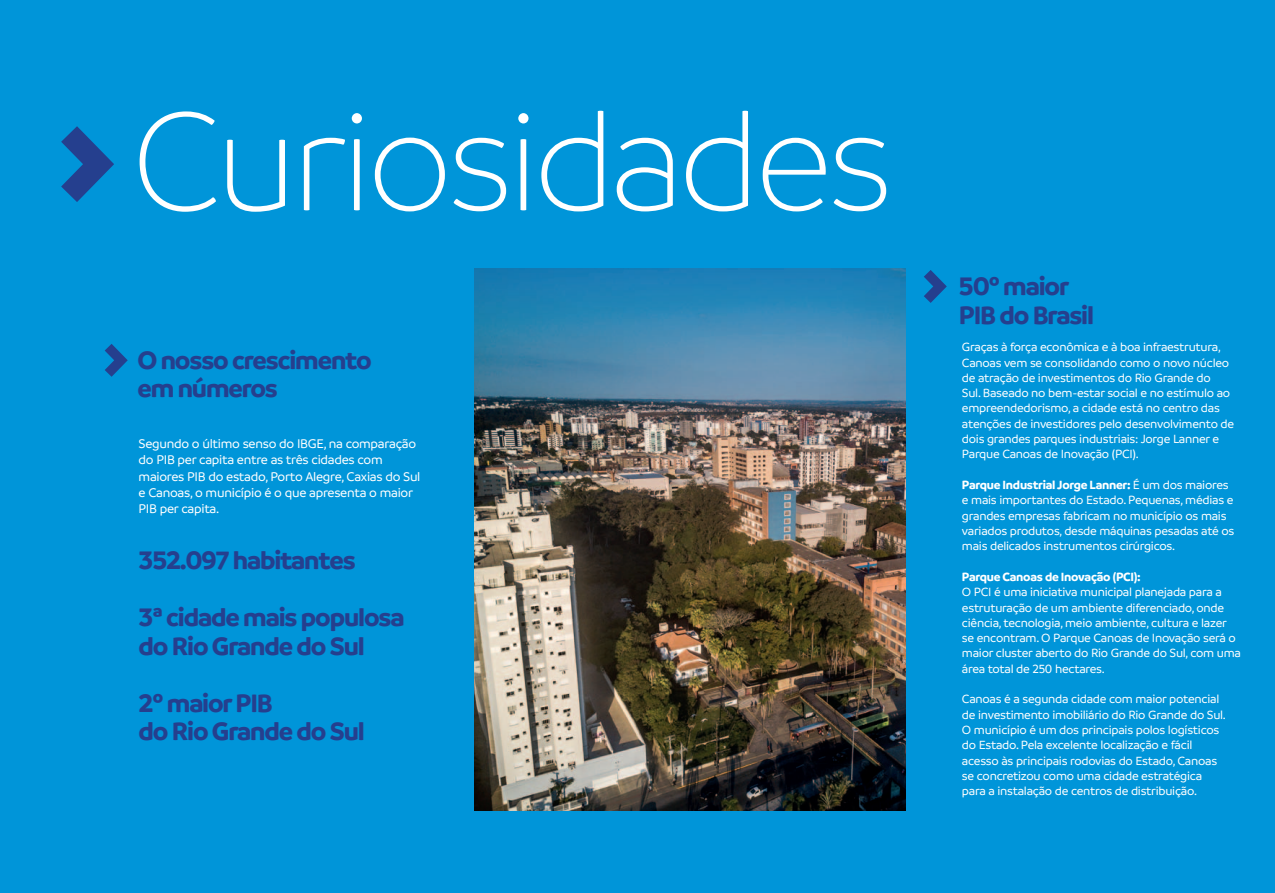
<style>
.page{position:relative;width:1275px;height:893px;background:#fff}
.page>*{position:absolute;margin:0;border:0;box-sizing:border-box;transform-origin:0 0}
.t1{font:300 150px "Branding";letter-spacing:-.04em;color:#fff}
.NOMES_AZUL{font:700 27px/28.5px "Branding";letter-spacing:-.04em;color:#253f8e}
.Textos{font:500 13.5px/16.2px "Branding";letter-spacing:-.02em;color:#fff}
.Textos-2{font:500 12.75px/15.3px "Branding";letter-spacing:-.02em;color:#fff}
.Textos-3{font:700 12.75px "Branding";letter-spacing:-.02em;color:#fff}
.s1{font-weight:700}
</style>
<div class="page">
<div style="left:0;top:0;width:1275px;height:892px;background:#0095d9"></div>
<svg style="left:61px;top:126px;width:53px;height:76px"></svg>
<img style="left:475px;top:269px;width:430px;height:541px">
<svg style="left:924px;top:270px;width:23px;height:33px"></svg>
<svg style="left:105px;top:344px;width:23px;height:32px"></svg>
<p class="t1" style="left:131px;top:85px;width:764px">Curiosidades</p>
<p class="NOMES_AZUL" style="left:137px;top:345px;width:236px">O nosso crescimento</p>
<p class="NOMES_AZUL" style="left:137px;top:374px;width:142px">em números</p>
<p class="Textos" style="left:139px;top:435px;width:283px">Segundo o último senso do IBGE, na comparação do PIB per capita entre as três cidades com maiores PIB do estado, Porto Alegre, Caxias do Sul e Canoas, o município é o que apresenta o maior PIB per capita.</p>
<p class="NOMES_AZUL" style="left:139px;top:546px;width:218px">352.097 habitantes</p>
<p class="NOMES_AZUL" style="left:139px;top:603px;width:267px">3ª cidade mais populosa do Rio Grande do Sul</p>
<p class="NOMES_AZUL" style="left:139px;top:688px;width:136px">2º maior PIB</p>
<p class="NOMES_AZUL" style="left:139px;top:717px;width:228px">do Rio Grande do Sul</p>
<p class="NOMES_AZUL" style="left:959px;top:272px;width:112px">50º maior</p>
<p class="NOMES_AZUL" style="left:959px;top:300px;width:137px">PIB do Brasil</p>
<p class="Textos-2" style="left:962px;top:339px;width:274px">Graças à força econômica e à boa infraestrutura, Canoas vem se consolidando como o novo núcleo de atração de investimentos do Rio Grande do<br>Sul. Baseado no bem-estar social e no estímulo ao empreendedorismo, a cidade está no centro das atenções de investidores pelo desenvolvimento de dois grandes parques industriais: Jorge Lanner e Parque Canoas de Inovação (PCI).</p>
<p class="Textos-2" style="left:962px;top:477px;width:274px"><span class="s1">Parque Industrial Jorge Lanner:</span> É um dos maiores e mais importantes do Estado. Pequenas, médias e grandes empresas fabricam no município os mais variados produtos, desde máquinas pesadas até os mais delicados instrumentos cirúrgicos.</p>
<p class="Textos-3" style="left:962px;top:569px;width:180px">Parque Canoas de Inovação (PCI):</p>
<p class="Textos-2" style="left:962px;top:584px;width:280px">O PCI é uma iniciativa municipal planejada para a estruturação de um ambiente diferenciado, onde ciência, tecnologia, meio ambiente, cultura e lazer se encontram. O Parque Canoas de Inovação será o maior cluster aberto do Rio Grande do Sul, com uma área total de 250 hectares.</p>
<p class="Textos-2" style="left:962px;top:691px;width:259px">Canoas é a segunda cidade com maior potencial</p>
<p class="Textos-2" style="left:962px;top:706px;width:265px">de investimento imobiliário do Rio Grande do Sul.</p>
<p class="Textos-2" style="left:962px;top:722px;width:259px">O município é um dos principais polos logísticos</p>
<p class="Textos-2" style="left:962px;top:737px;width:232px">do Estado. Pela excelente localização e fácil</p>
<p class="Textos-2" style="left:962px;top:752px;width:257px">acesso às principais rodovias do Estado, Canoas</p>
<p class="Textos-2" style="left:962px;top:768px;width:242px">se concretizou como uma cidade estratégica</p>
<p class="Textos-2" style="left:962px;top:783px;width:236px">para a instalação de centros de distribuição.</p>
</div>
